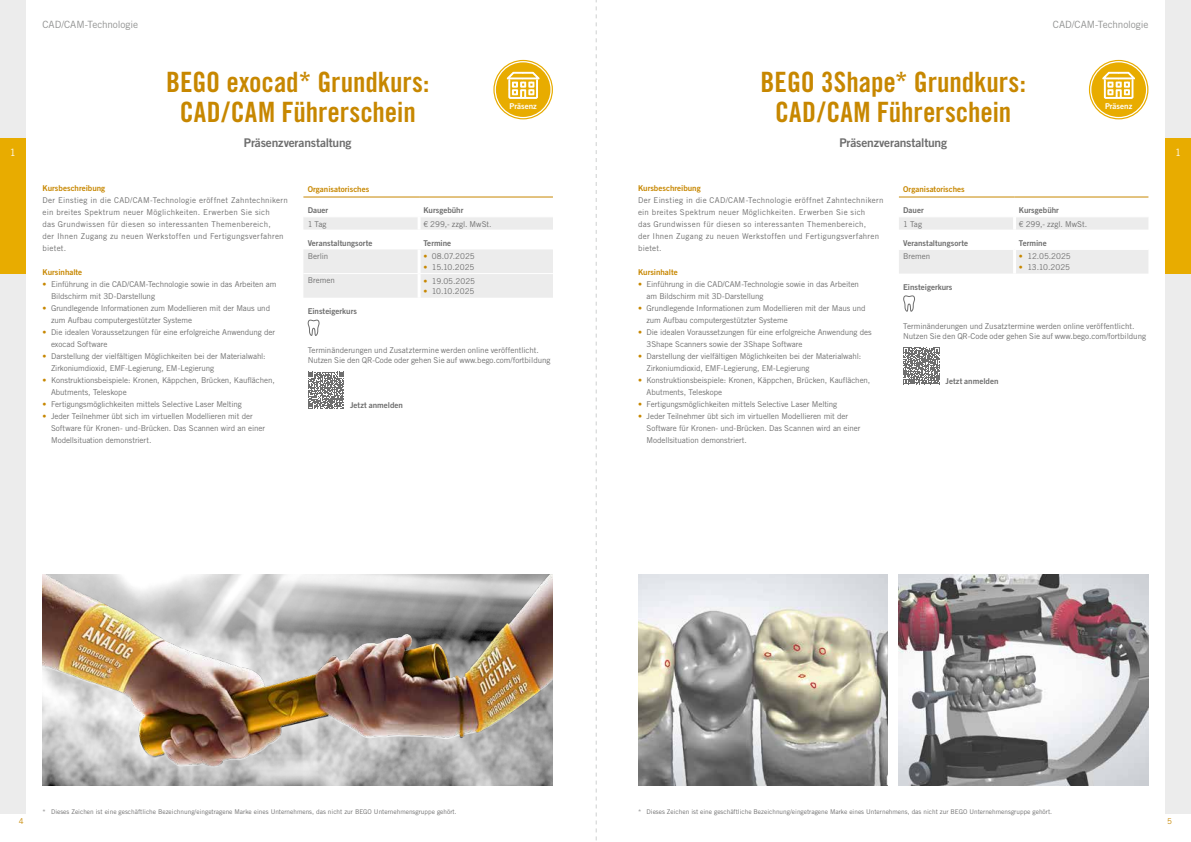
<style>
.page{position:relative;width:1191px;height:842px;background:#fff}
.page>*{position:absolute;margin:0;border:0;box-sizing:border-box;transform-origin:0 0}
.t1{font:28px/30px "Trade Gothic LT Std Bd Cn 20";letter-spacing:-.005em;color:#c78700;text-align:center}
.t2{font:12px "Trade Gothic LT Pro Bd 2";letter-spacing:-.015em;color:#6e6e6e}
.t3{font:10px "Trade Gothic LT Pro";letter-spacing:-.01em;color:#919291}
.t4{font:10px "Trade Gothic LT Pro";color:#fff}
.t5{font:8px/12px "Trade Gothic LT Pro";letter-spacing:-.005em;color:#6e6e6e}
.t6{font:8px/12px "Trade Gothic LT Pro";letter-spacing:.03em;color:#6e6e6e}
.t7{font:8px "Trade Gothic LT Pro Bd 2";color:#6e6e6e}
.t8{font:8px "Trade Gothic LT Pro Bd 2";color:#c78700}
.t9{font:8px "Trade Gothic LT Pro Bd 2";color:#fff}
.t10{font:8px "Trade Gothic LT Pro";color:#c78700}
.t11{font:6.5px "Trade Gothic LT Pro";color:#6e6e6e}
.s1{color:#c78700}
</style>
<div class="page">
<div style="left:0;top:0;width:26px;height:814px;background:#ececec"></div>
<div style="left:1165px;top:0;width:26px;height:814px;background:#ececec"></div>
<svg style="left:303px;top:217px;width:250px;height:81px"></svg>
<hr style="left:417px;top:216px;width:3px;height:14px;background:#fff">
<hr style="left:417px;top:249px;width:3px;height:24px;background:#fff">
<hr style="left:417px;top:274px;width:3px;height:24px;background:#fff">
<hr style="left:303px;top:273px;width:116px;height:1px;background:#fff">
<hr style="left:419px;top:273px;width:134px;height:1px;background:#fff">
<hr style="left:303px;top:196px;width:116px;height:1px;background:#c78700">
<hr style="left:419px;top:196px;width:134px;height:1px;background:#c78700">
<img style="left:43px;top:574px;width:510px;height:211px">
<svg style="left:494px;top:60px;width:58px;height:59px"></svg>
<div style="left:493px;top:60px;width:60px;height:59px;border:1px solid #e8ac00;border-radius:50%"></div>
<div style="left:496px;top:62px;width:54px;height:55px;background:#e8ac00;border-radius:50%"></div>
<svg style="left:507px;top:72px;width:32px;height:27px"></svg>
<svg style="left:308px;top:372px;width:36px;height:37px"></svg>
<svg style="left:307px;top:319px;width:13px;height:17px"></svg>
<svg style="left:899px;top:217px;width:249px;height:57px"></svg>
<hr style="left:1013px;top:216px;width:3px;height:14px;background:#fff">
<hr style="left:1013px;top:250px;width:3px;height:24px;background:#fff">
<hr style="left:899px;top:249px;width:115px;height:1px;background:#fff">
<hr style="left:1014px;top:249px;width:134px;height:1px;background:#fff">
<hr style="left:899px;top:196px;width:115px;height:1px;background:#c78700">
<hr style="left:1014px;top:196px;width:134px;height:1px;background:#c78700">
<img style="left:899px;top:574px;width:249px;height:211px">
<img style="left:638px;top:574px;width:249px;height:211px">
<svg style="left:1089px;top:60px;width:58px;height:59px"></svg>
<div style="left:1089px;top:60px;width:59px;height:59px;border:1px solid #e8ac00;border-radius:50%"></div>
<div style="left:1091px;top:62px;width:55px;height:55px;background:#e8ac00;border-radius:50%"></div>
<svg style="left:1102px;top:72px;width:32px;height:27px"></svg>
<svg style="left:903px;top:348px;width:37px;height:36px"></svg>
<svg style="left:903px;top:295px;width:12px;height:17px"></svg>
<div style="left:1165px;top:138px;width:26px;height:135px;background:#e8ac00"></div>
<div style="left:0;top:138px;width:26px;height:135px;background:#e8ac00"></div>
<svg style="left:595px;top:0;width:1px;height:840px"></svg>
<p class="t3" style="left:43px;top:19px;width:97px">CAD/CAM-Technologie</p>
<p class="t3" style="left:1053px;top:19px;width:97px">CAD/CAM-Technologie</p>
<h1 class="t1" style="left:760px;top:67px;width:267px">BEGO 3Shape* Grundkurs:<br>CAD/CAM Führerschein</h1>
<h2 class="t2" style="left:839px;top:135px;width:109px">Präsenzveranstaltung</h2>
<h1 class="t1" style="left:166px;top:67px;width:265px">BEGO exocad* Grundkurs:<br>CAD/CAM Führerschein</h1>
<h2 class="t2" style="left:244px;top:135px;width:109px">Präsenzveranstaltung</h2>
<p class="t9" style="left:1105px;top:101px;width:29px">Präsenz</p>
<p class="t9" style="left:509px;top:101px;width:29px">Präsenz</p>
<p class="t4" style="left:10px;top:146px;width:8px">1</p>
<p class="t4" style="left:1175px;top:146px;width:8px">1</p>
<p class="t8" style="left:43px;top:184px;width:64px">Kursbeschreibung</p>
<p class="t6" style="left:43px;top:194px;width:247px">Der Einstieg in die CAD/CAM-Technologie eröffnet Zahntechnikern ein breites Spektrum neuer Möglichkeiten. Erwerben Sie sich<br>das Grundwissen für diesen so interessanten Themenbereich,<br>der Ihnen Zugang zu neuen Werkstoffen und Fertigungsverfahren bietet.</p>
<p class="t8" style="left:43px;top:268px;width:41px">Kursinhalte</p>
<p class="t5" style="left:51px;top:278px;width:227px;text-indent:-9px"><span class="s1">•</span> Einführung in die CAD/CAM-Technologie sowie in das Arbeiten am<br>Bildschirm mit 3D-Darstellung</p>
<p class="t5" style="left:51px;top:302px;width:220px;text-indent:-9px"><span class="s1">•</span> Grundlegende Informationen zum Modellieren mit der Maus und zum Aufbau computergestützter Systeme</p>
<p class="t5" style="left:51px;top:326px;width:226px;text-indent:-9px"><span class="s1">•</span> Die idealen Voraussetzungen für eine erfolgreiche Anwendung der exocad Software</p>
<p class="t5" style="left:51px;top:350px;width:216px;text-indent:-9px"><span class="s1">•</span> Darstellung der vielfältigen Möglichkeiten bei der Materialwahl:<br>Zirkoniumdioxid, EMF-Legierung, EM-Legierung</p>
<p class="t5" style="left:51px;top:374px;width:225px;text-indent:-9px"><span class="s1">•</span> Konstruktionsbeispiele: Kronen, Käppchen, Brücken, Kauflächen,<br>Abutments, Teleskope</p>
<p class="t5" style="left:43px;top:398px;width:201px"><span class="s1">•</span> Fertigungsmöglichkeiten mittels Selective Laser Melting</p>
<p class="t5" style="left:51px;top:410px;width:215px;text-indent:-9px"><span class="s1">•</span> Jeder Teilnehmer übt sich im virtuellen Modellieren mit der<br>Software für Kronen- und-Brücken. Das Scannen wird an einer<br>Modellsituation demonstriert.</p>
<p class="t8" style="left:308px;top:184px;width:63px">Organisatorisches</p>
<p class="t7" style="left:308px;top:205px;width:22px">Dauer</p>
<p class="t7" style="left:423px;top:205px;width:42px">Kursgebühr</p>
<p class="t5" style="left:308px;top:218px;width:20px">1 Tag</p>
<p class="t5" style="left:423px;top:218px;width:70px">€ 299,- zzgl. MwSt.</p>
<p class="t7" style="left:308px;top:238px;width:66px">Veranstaltungsorte</p>
<p class="t7" style="left:423px;top:238px;width:29px">Termine</p>
<p class="t5" style="left:308px;top:250px;width:22px">Berlin</p>
<p class="t5" style="left:423px;top:250px;width:53px"><span class="s1">•</span> 08.07.2025</p>
<p class="t5" style="left:423px;top:261px;width:53px"><span class="s1">•</span> 15.10.2025</p>
<p class="t5" style="left:308px;top:274px;width:29px">Bremen</p>
<p class="t5" style="left:423px;top:275px;width:53px"><span class="s1">•</span> 19.05.2025</p>
<p class="t5" style="left:423px;top:285px;width:52px"><span class="s1">•</span> 10.10.2025</p>
<p class="t7" style="left:308px;top:306px;width:51px">Einsteigerkurs</p>
<p class="t5" style="left:308px;top:345px;width:244px;line-height:10.5px">Terminänderungen und Zusatztermine werden online veröffentlicht.<br>Nutzen Sie den QR-Code oder gehen Sie auf www.bego.com/fortbildung</p>
<p class="t7" style="left:350px;top:401px;width:54px">Jetzt anmelden</p>
<p class="t8" style="left:638px;top:184px;width:64px">Kursbeschreibung</p>
<p class="t6" style="left:638px;top:194px;width:247px">Der Einstieg in die CAD/CAM-Technologie eröffnet Zahntechnikern ein breites Spektrum neuer Möglichkeiten. Erwerben Sie sich<br>das Grundwissen für diesen so interessanten Themenbereich,<br>der Ihnen Zugang zu neuen Werkstoffen und Fertigungsverfahren bietet.</p>
<p class="t8" style="left:638px;top:268px;width:41px">Kursinhalte</p>
<p class="t5" style="left:646px;top:278px;width:214px;text-indent:-9px"><span class="s1">•</span> Einführung in die CAD/CAM-Technologie sowie in das Arbeiten am Bildschirm mit 3D-Darstellung</p>
<p class="t5" style="left:646px;top:302px;width:220px;text-indent:-9px"><span class="s1">•</span> Grundlegende Informationen zum Modellieren mit der Maus und zum Aufbau computergestützter Systeme</p>
<p class="t5" style="left:646px;top:326px;width:227px;text-indent:-9px"><span class="s1">•</span> Die idealen Voraussetzungen für eine erfolgreiche Anwendung des<br>3Shape Scanners sowie der 3Shape Software</p>
<p class="t5" style="left:646px;top:350px;width:216px;text-indent:-9px"><span class="s1">•</span> Darstellung der vielfältigen Möglichkeiten bei der Materialwahl:<br>Zirkoniumdioxid, EMF-Legierung, EM-Legierung</p>
<p class="t5" style="left:646px;top:374px;width:225px;text-indent:-9px"><span class="s1">•</span> Konstruktionsbeispiele: Kronen, Käppchen, Brücken, Kauflächen,<br>Abutments, Teleskope</p>
<p class="t5" style="left:638px;top:398px;width:201px"><span class="s1">•</span> Fertigungsmöglichkeiten mittels Selective Laser Melting</p>
<p class="t5" style="left:646px;top:410px;width:215px;text-indent:-9px"><span class="s1">•</span> Jeder Teilnehmer übt sich im virtuellen Modellieren mit der<br>Software für Kronen- und-Brücken. Das Scannen wird an einer<br>Modellsituation demonstriert.</p>
<p class="t8" style="left:903px;top:184px;width:63px">Organisatorisches</p>
<p class="t7" style="left:903px;top:205px;width:22px">Dauer</p>
<p class="t7" style="left:1018px;top:205px;width:42px">Kursgebühr</p>
<p class="t5" style="left:903px;top:218px;width:20px">1 Tag</p>
<p class="t5" style="left:1018px;top:218px;width:70px">€ 299,- zzgl. MwSt.</p>
<p class="t7" style="left:903px;top:238px;width:66px">Veranstaltungsorte</p>
<p class="t7" style="left:1018px;top:238px;width:29px">Termine</p>
<p class="t5" style="left:903px;top:250px;width:29px">Bremen</p>
<p class="t5" style="left:1018px;top:250px;width:53px"><span class="s1">•</span> 12.05.2025</p>
<p class="t5" style="left:1018px;top:261px;width:53px"><span class="s1">•</span> 13.10.2025</p>
<p class="t7" style="left:903px;top:282px;width:51px">Einsteigerkurs</p>
<p class="t5" style="left:903px;top:320px;width:244px;line-height:10.5px">Terminänderungen und Zusatztermine werden online veröffentlicht.<br>Nutzen Sie den QR-Code oder gehen Sie auf www.bego.com/fortbildung</p>
<p class="t7" style="left:945px;top:376px;width:54px">Jetzt anmelden</p>
<p class="t11" style="left:43px;top:808px;width:416px">* Dieses Zeichen ist eine geschäftliche Bezeichnung/eingetragene Marke eines Unternehmens, das nicht zur BEGO Unternehmensgruppe gehört.</p>
<p class="t11" style="left:638px;top:808px;width:416px">* Dieses Zeichen ist eine geschäftliche Bezeichnung/eingetragene Marke eines Unternehmens, das nicht zur BEGO Unternehmensgruppe gehört.</p>
<p class="t10" style="left:19px;top:816px;width:6px">4</p>
<p class="t10" style="left:1167px;top:816px;width:6px">5</p>
</div>
